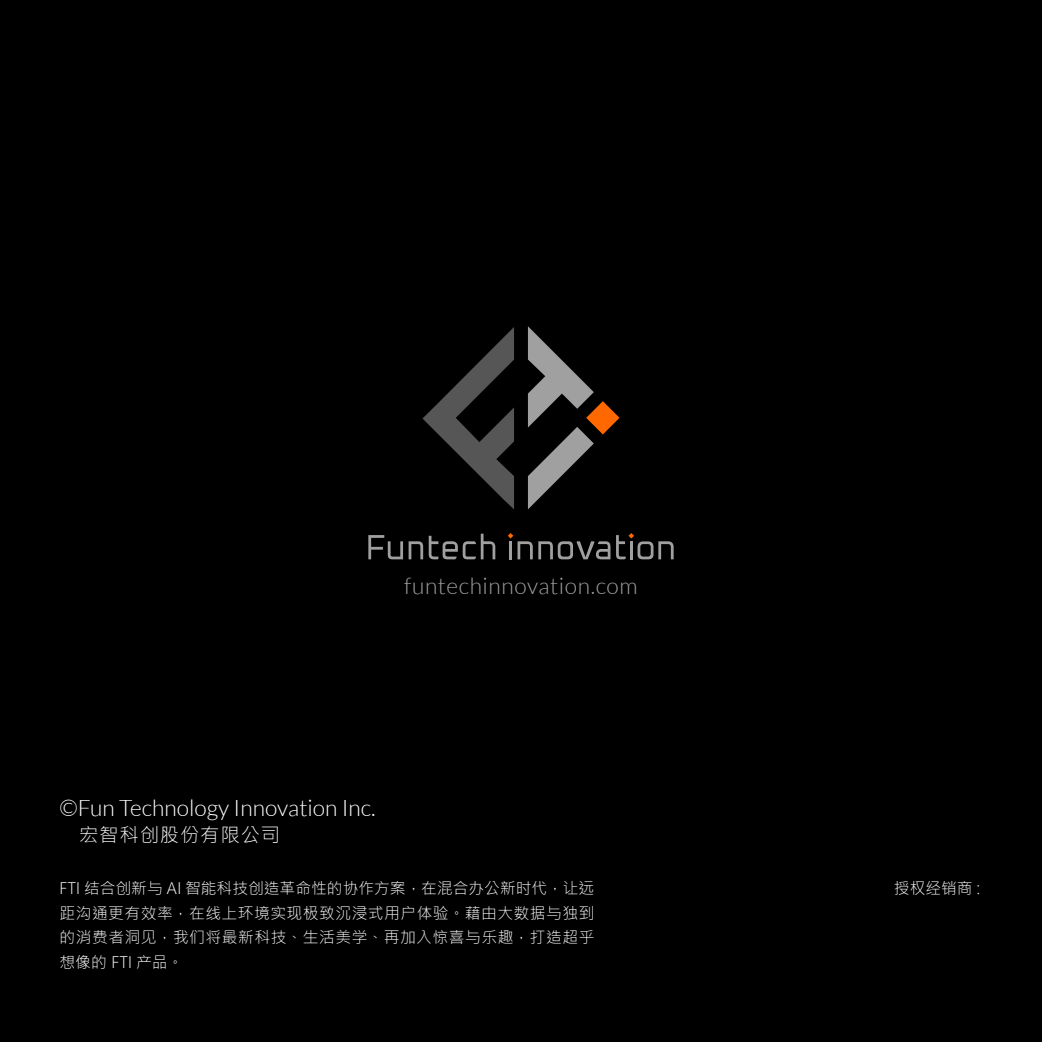
<style>
.page{position:relative;width:1042px;height:1042px;background:#000}
.page>*{position:absolute;margin:0;border:0;box-sizing:border-box;transform-origin:0 0}
.t1{font:300 22.75px "Lato";color:#fff}
.t2{font:300 22.75px "Lato";letter-spacing:.025em;color:#a0a0a0}
.t3{font:300 19.25px "Microsoft Jheng Hei";letter-spacing:.05em;color:#fff}
.t4{font:300 15.75px/24.5px "Microsoft Jheng Hei";letter-spacing:.035em;color:#fff;text-align:justify}
</style>
<div class="page">
<svg style="left:368px;top:535px;width:55px;height:24px"></svg>
<svg style="left:429px;top:534px;width:66px;height:25px"></svg>
<svg style="left:508px;top:533px;width:102px;height:26px"></svg>
<svg style="left:616px;top:533px;width:57px;height:26px"></svg>
<svg style="left:422px;top:327px;width:92px;height:182px"></svg>
<svg style="left:528px;top:326px;width:91px;height:183px"></svg>
<h1 class="t2" style="left:404px;top:573px;width:235px">funtechinnovation.com</h1>
<h1 class="t1" style="left:60px;top:796px;width:318px">©Fun Technology Innovation Inc.</h1>
<p class="t3" style="left:79px;top:822px;width:203px">宏智科创股份有限公司</p>
<p class="t4" style="left:60px;top:876px;width:536px">FTI 结合创新与 AI 智能科技创造革命性的协作方案，在混合办公新时代，让远距沟通更有效率，在线上环境实现极致沉浸式用户体验。藉由大数据与独到的消费者洞见，我们将最新科技、生活美学、再加入惊喜与乐趣，打造超乎想像的 FTI 产品。</p>
<p class="t4" style="left:894px;top:876px;width:88px">授权经销商 :</p>
</div>
